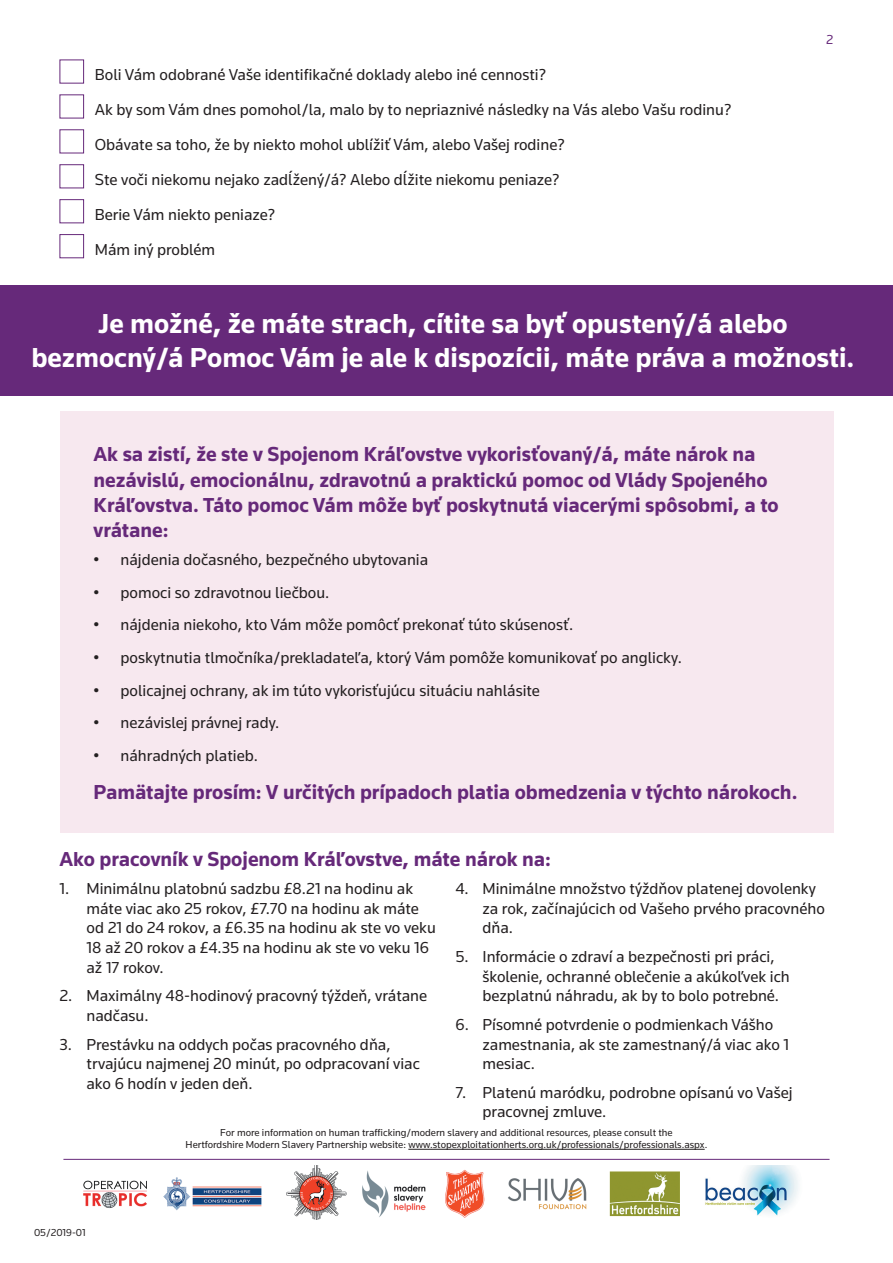
<style>
.page{position:relative;width:893px;height:1263px;background:#fff}
.page>*{position:absolute;margin:0;border:0;box-sizing:border-box;transform-origin:0 0}
.main_title{font:700 28.5px/34.2px "Knowledge";color:#fff;text-align:center}
.subtitles{font:700 21px/25.2px "Knowledge";color:#66297a}
.body{font:16.5px/19.8px "Knowledge";color:#231f20}
.t1{font:13.5px "Knowledge";color:#66297a}
.t2{font:10.5px/12.6px "Knowledge";color:#231f20;text-align:center}
</style>
<div class="page">
<img style="left:83px;top:1166px;width:715px;height:53px">
<hr style="left:63px;top:1159px;width:766px;height:1px;background:#66297a">
<hr style="left:408px;top:1149px;width:297px;height:1px;background:#231f20">
<div style="left:60px;top:411px;width:773px;height:422px;background:#f7e8ef"></div>
<div style="left:60px;top:129px;width:24px;height:24px;border:1px solid #66297a"></div>
<div style="left:60px;top:164px;width:24px;height:24px;border:1px solid #66297a"></div>
<div style="left:60px;top:199px;width:24px;height:24px;border:1px solid #66297a"></div>
<div style="left:60px;top:234px;width:24px;height:24px;border:1px solid #66297a"></div>
<div style="left:0;top:285px;width:893px;height:110px;background:#66297a"></div>
<p class="body" style="left:95px;top:65px;width:453px">Boli Vám odobrané Vaše identifikačné doklady alebo iné cennosti?</p>
<p class="body" style="left:95px;top:100px;width:638px">Ak by som Vám dnes pomohol/la, malo by to nepriaznivé následky na Vás alebo Vašu rodinu?</p>
<p class="body" style="left:95px;top:135px;width:471px">Obávate sa toho, že by niekto mohol ublížiť Vám, alebo Vašej rodine?</p>
<p class="body" style="left:95px;top:169px;width:466px">Ste voči niekomu nejako zadĺžený/á? Alebo dĺžite niekomu peniaze?</p>
<p class="body" style="left:95px;top:204px;width:182px">Berie Vám niekto peniaze?</p>
<p class="body" style="left:95px;top:239px;width:122px">Mám iný problém</p>
<p class="t1" style="left:826px;top:32px;width:9px">2</p>
<p class="main_title" style="left:31px;top:306px;width:824px">Je možné, že máte strach, cítite sa byť opustený/á alebo bezmocný/á Pomoc Vám je ale k dispozícii, máte práva a možnosti.</p>
<p class="subtitles" style="left:94px;top:441px;width:687px">Ak sa zistí, že ste v Spojenom Kráľovstve vykorisťovaný/á, máte nárok na nezávislú, emocionálnu, zdravotnú a praktickú pomoc od Vlády Spojeného Kráľovstva. Táto pomoc Vám môže byť poskytnutá viacerými spôsobmi, a to vrátane:</p>
<p class="body" style="left:94px;top:550px;width:336px">• nájdenia dočasného, bezpečného ubytovania</p>
<p class="body" style="left:94px;top:582px;width:237px">• pomoci so zdravotnou liečbou.</p>
<p class="body" style="left:94px;top:615px;width:481px">• nájdenia niekoho, kto Vám môže pomôcť prekonať túto skúsenosť.</p>
<p class="body" style="left:94px;top:647px;width:590px">• poskytnutia tlmočníka/prekladateľa, ktorý Vám pomôže komunikovať po anglicky.</p>
<p class="body" style="left:94px;top:680px;width:448px">• policajnej ochrany, ak im túto vykorisťujúcu situáciu nahlásite</p>
<p class="body" style="left:94px;top:712px;width:187px">• nezávislej právnej rady.</p>
<p class="body" style="left:94px;top:745px;width:166px">• náhradných platieb.</p>
<p class="subtitles" style="left:94px;top:779px;width:705px">Pamätajte prosím: V určitých prípadoch platia obmedzenia v týchto nárokoch.</p>
<p class="subtitles" style="left:60px;top:846px;width:493px">Ako pracovník v Spojenom Kráľovstve, máte nárok na:</p>
<p class="body" style="left:87px;top:878px;width:351px;text-indent:-27px">1. Minimálnu platobnú sadzbu £8.21 na hodinu ak máte viac ako 25 rokov, £7.70 na hodinu ak máte od 21 do 24 rokov, a £6.35 na hodinu ak ste vo veku 18 až 20 rokov a £4.35 na hodinu ak ste vo veku 16 až 17 rokov.</p>
<p class="body" style="left:87px;top:986px;width:342px;text-indent:-27px">2. Maximálny 48-hodinový pracovný týždeň, vrátane nadčasu.</p>
<p class="body" style="left:87px;top:1034px;width:335px;text-indent:-27px">3. Prestávku na oddych počas pracovného dňa, trvajúcu najmenej 20 minút, po odpracovaní viac ako 6 hodín v jeden deň.</p>
<p class="body" style="left:482px;top:878px;width:344px;text-indent:-27px">4. Minimálne množstvo týždňov platenej dovolenky za rok, začínajúcich od Vašeho prvého pracovného dňa.</p>
<p class="body" style="left:482px;top:946px;width:309px;text-indent:-27px">5. Informácie o zdraví a bezpečnosti pri práci, školenie, ochranné oblečenie a akúkoľvek ich bezplatnú náhradu, ak by to bolo potrebné.</p>
<p class="body" style="left:482px;top:1014px;width:308px;text-indent:-27px">6. Písomné potvrdenie o podmienkach Vášho zamestnania, ak ste zamestnaný/á viac ako 1 mesiac.</p>
<p class="body" style="left:482px;top:1082px;width:312px;text-indent:-27px">7. Platenú maródku, podrobne opísanú vo Vašej pracovnej zmluve.</p>
<p class="t2" style="left:34px;top:1226px;width:53px">05/2019-01</p>
<p class="t2" style="left:186px;top:1125px;width:523px">For more information on human trafficking/modern slavery and additional resources, please consult the<br>Hertfordshire Modern Slavery Partnership website: www.stopexploitationherts.org.uk/professionals/professionals.aspx.</p>
</div>
